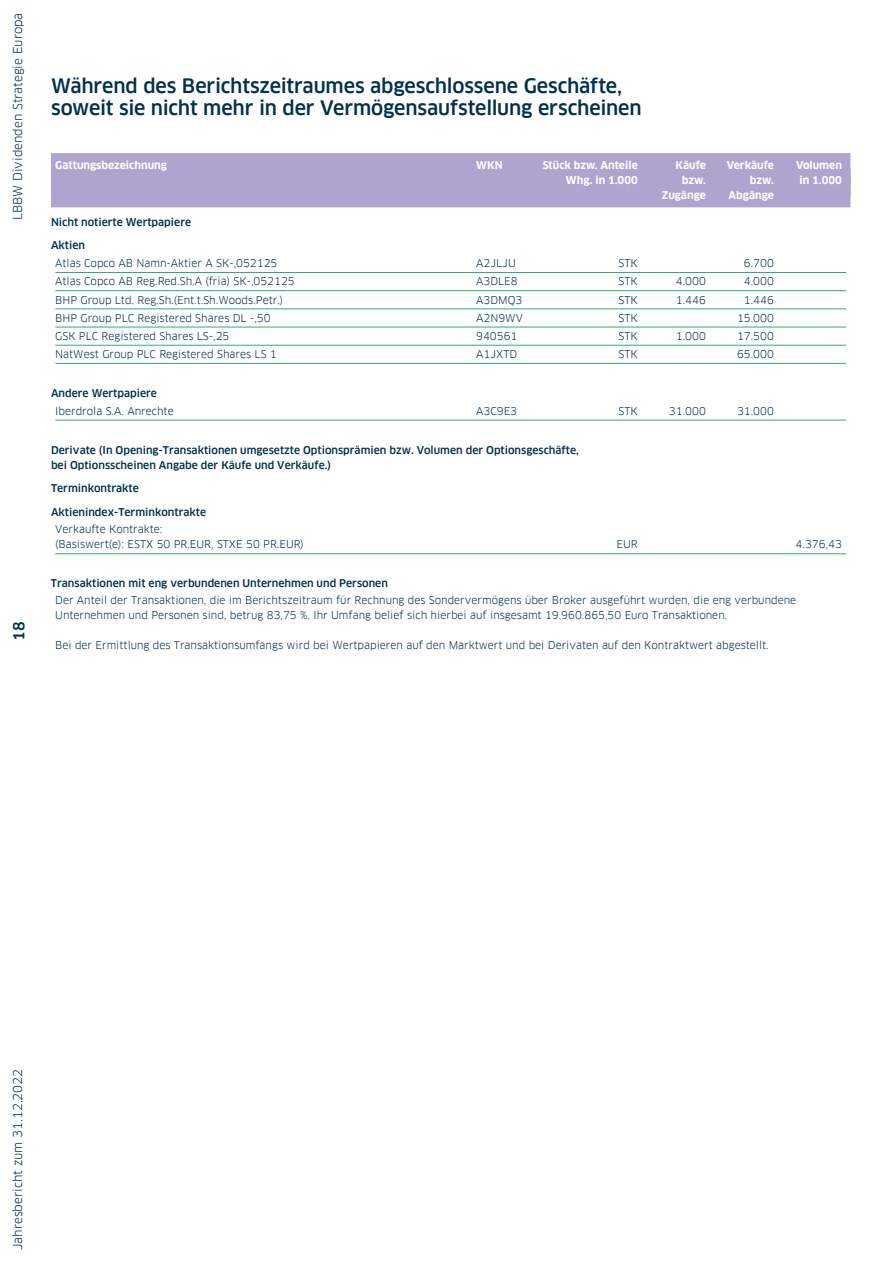
<style>
.page{position:relative;width:893px;height:1263px;background:#fff}
.page>*{position:absolute;margin:0;border:0;box-sizing:border-box;transform-origin:0 0}
.t1{font:500 19.5px/21.8px "Clanfor LBBW";letter-spacing:-.01em;color:#00314e}
.t2{font:500 15px "Clanfor LBBW";color:#00314e}
.t3{font:12px "Clanfor LBBW";color:#00314e}
.t4{font:10.5px/15.9px "Clanfor LBBW";color:#00314e}
.t5{font:500 10.5px/15px "Clanfor LBBW";color:#00314e}
.t6{font:700 10.5px "Clanfor LBBW";color:#fff}
</style>
<div class="page">
<div style="left:51px;top:153px;width:799px;height:29px;background:#aea4cd"></div>
<div style="left:51px;top:177px;width:799px;height:30px;background:#aea4cd"></div>
<hr style="left:55px;top:272px;width:791px;height:1px;background:#32ab76">
<hr style="left:55px;top:290px;width:791px;height:1px;background:#32ab76">
<hr style="left:55px;top:309px;width:791px;height:1px;background:#32ab76">
<hr style="left:55px;top:327px;width:791px;height:1px;background:#32ab76">
<hr style="left:55px;top:345px;width:791px;height:1px;background:#32ab76">
<hr style="left:55px;top:363px;width:791px;height:1px;background:#32ab76">
<hr style="left:55px;top:420px;width:791px;height:1px;background:#32ab76">
<hr style="left:55px;top:553px;width:791px;height:1px;background:#32ab76">
<p class="t3" style="left:11px;top:220px;width:209px;rotate:-90deg">LBBW Dividenden Strategie Europa</p>
<h2 class="t2" style="left:10px;top:641px;width:21px;rotate:-90deg">18</h2>
<h1 class="t1" style="left:51px;top:75px;width:592px">Während des Berichtszeitraumes abgeschlossene Geschäfte, soweit sie nicht mehr in der Vermögensaufstellung erscheinen</h1>
<p class="t6" style="left:55px;top:159px;width:113px">Gattungsbezeichnung</p>
<p class="t6" style="left:476px;top:159px;width:28px">WKN</p>
<p class="t6" style="left:543px;top:159px;width:97px">Stück bzw. Anteile</p>
<p class="t6" style="left:676px;top:159px;width:32px">Käufe</p>
<p class="t6" style="left:727px;top:159px;width:49px">Verkäufe</p>
<p class="t6" style="left:796px;top:159px;width:47px">Volumen</p>
<p class="t6" style="left:566px;top:174px;width:73px">Whg. in 1.000</p>
<p class="t6" style="left:682px;top:174px;width:25px">bzw.</p>
<p class="t6" style="left:750px;top:174px;width:25px">bzw.</p>
<p class="t6" style="left:799px;top:174px;width:44px">in 1.000</p>
<p class="t6" style="left:662px;top:189px;width:45px">Zugänge</p>
<p class="t6" style="left:728px;top:189px;width:47px">Abgänge</p>
<p class="t5" style="left:51px;top:214px;width:142px">Nicht notierte Wertpapiere</p>
<p class="t5" style="left:51px;top:238px;width:36px">Aktien</p>
<p class="t4" style="left:55px;top:255px;width:224px">Atlas Copco AB Namn-Aktier A SK-,052125</p>
<p class="t4" style="left:476px;top:255px;width:41px">A2JLJU</p>
<p class="t4" style="left:619px;top:255px;width:21px">STK</p>
<p class="t4" style="left:744px;top:255px;width:32px">6.700</p>
<p class="t4" style="left:55px;top:274px;width:241px">Atlas Copco AB Reg.Red.Sh.A (fria) SK-,052125</p>
<p class="t4" style="left:476px;top:274px;width:43px">A3DLE8</p>
<p class="t4" style="left:619px;top:274px;width:21px">STK</p>
<p class="t4" style="left:676px;top:274px;width:32px">4.000</p>
<p class="t4" style="left:744px;top:274px;width:32px">4.000</p>
<p class="t4" style="left:55px;top:292px;width:229px">BHP Group Ltd. Reg.Sh.(Ent.t.Sh.Woods.Petr.)</p>
<p class="t4" style="left:476px;top:292px;width:48px">A3DMQ3</p>
<p class="t4" style="left:619px;top:292px;width:21px">STK</p>
<p class="t4" style="left:676px;top:292px;width:32px">1.446</p>
<p class="t4" style="left:744px;top:292px;width:32px">1.446</p>
<p class="t4" style="left:55px;top:310px;width:217px">BHP Group PLC Registered Shares DL -,50</p>
<p class="t4" style="left:476px;top:310px;width:48px">A2N9WV</p>
<p class="t4" style="left:619px;top:310px;width:21px">STK</p>
<p class="t4" style="left:737px;top:310px;width:38px">15.000</p>
<p class="t4" style="left:55px;top:328px;width:176px">GSK PLC Registered Shares LS-,25</p>
<p class="t4" style="left:476px;top:328px;width:43px">940561</p>
<p class="t4" style="left:619px;top:328px;width:21px">STK</p>
<p class="t4" style="left:676px;top:328px;width:32px">1.000</p>
<p class="t4" style="left:737px;top:328px;width:38px">17.500</p>
<p class="t4" style="left:55px;top:346px;width:223px">NatWest Group PLC Registered Shares LS 1</p>
<p class="t4" style="left:476px;top:346px;width:43px">A1JXTD</p>
<p class="t4" style="left:619px;top:346px;width:21px">STK</p>
<p class="t4" style="left:737px;top:346px;width:38px">65.000</p>
<p class="t5" style="left:51px;top:386px;width:108px">Andere Wertpapiere</p>
<p class="t4" style="left:55px;top:403px;width:120px">Iberdrola S.A. Anrechte</p>
<p class="t4" style="left:476px;top:403px;width:42px">A3C9E3</p>
<p class="t4" style="left:619px;top:403px;width:21px">STK</p>
<p class="t4" style="left:669px;top:403px;width:38px">31.000</p>
<p class="t4" style="left:737px;top:403px;width:38px">31.000</p>
<p class="t5" style="left:51px;top:442px;width:529px">Derivate (In Opening-Transaktionen umgesetzte Optionsprämien bzw. Volumen der Optionsgeschäfte, bei Optionsscheinen Angabe der Käufe und Verkäufe.)</p>
<p class="t5" style="left:51px;top:481px;width:89px">Terminkontrakte</p>
<p class="t5" style="left:51px;top:504px;width:157px">Aktienindex-Terminkontrakte</p>
<p class="t4" style="left:55px;top:521px;width:250px">Verkaufte Kontrakte:<br>(Basiswert(e): ESTX 50 PR.EUR, STXE 50 PR.EUR)</p>
<p class="t4" style="left:617px;top:537px;width:23px">EUR</p>
<p class="t4" style="left:796px;top:537px;width:48px">4.376,43</p>
<p class="t5" style="left:51px;top:576px;width:338px">Transaktionen mit eng verbundenen Unternehmen und Personen</p>
<p class="t4" style="left:55px;top:593px;width:742px;line-height:15px">Der Anteil der Transaktionen, die im Berichtszeitraum für Rechnung des Sondervermögens über Broker ausgeführt wurden, die eng verbundene<br>Unternehmen und Personen sind, betrug 83,75 %. Ihr Umfang belief sich hierbei auf insgesamt 19.960.865,50 Euro Transaktionen.</p>
<p class="t4" style="left:55px;top:637px;width:715px">Bei der Ermittlung des Transaktionsumfangs wird bei Wertpapieren auf den Marktwert und bei Derivaten auf den Kontraktwert abgestellt.</p>
<p class="t3" style="left:11px;top:1250px;width:183px;rotate:-90deg">Jahresbericht zum 31.12.2022</p>
</div>
